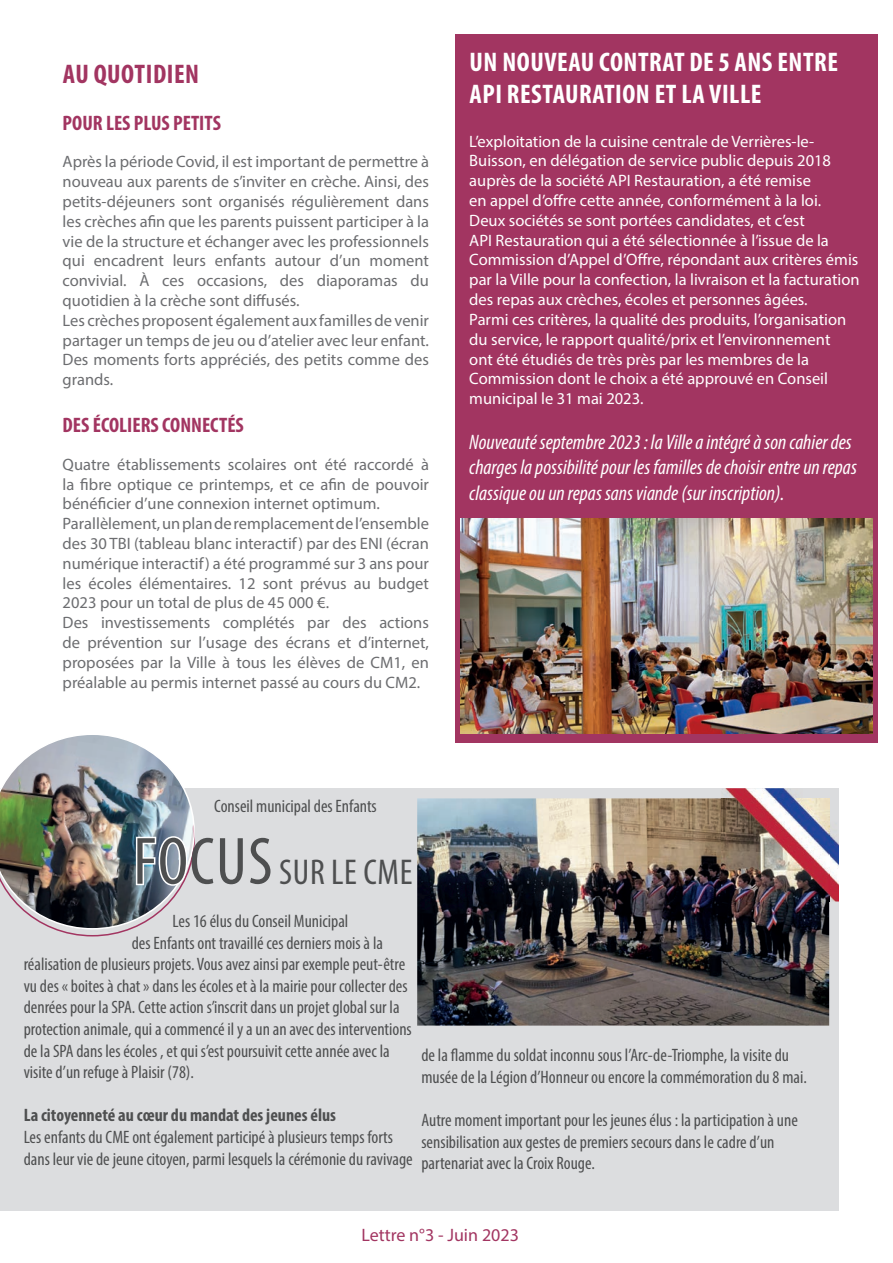
<style>
.page{position:relative;width:893px;height:1263px;background:#fff}
.page>*{position:absolute;margin:0;border:0;box-sizing:border-box;transform-origin:0 0}
.t1{font:condensed 36px "Myriad Pro";letter-spacing:.02em;color:#4e4f50}
.t2{font:700 condensed 27px/32.4px "Myriad Pro";letter-spacing:.02em;color:#fff}
.t3{font:700 condensed 27px "Myriad Pro";letter-spacing:.02em;color:#a23561}
.t4{font:italic condensed 21px/25.2px "Myriad Pro";color:#fff}
.t5{font:700 condensed 21px "Myriad Pro";color:#a23561}
.t6{font:condensed 18px/21.6px "Myriad Pro";color:#4e4f50}
.t7{font:700 condensed 18px "Myriad Pro";color:#4e4f50}
.t8{font:18px "Myriad Pro";color:#a23561}
.t9{font:16.5px/19.8px "Myriad Pro";color:#6c6d70}
.t10{font:16.5px/19.8px "Myriad Pro";color:#fff}
.s1{font-size:67.5px;color:#fff}
.s2{font-size:67.5px}
</style>
<div class="page">
<div style="left:0;top:788px;width:839px;height:423px;background:#dcdddf"></div>
<img style="left:417px;top:798px;width:412px;height:227px">
<img style="left:0;top:735px;width:195px;height:201px">
<div style="left:455px;top:34px;width:423px;height:708px;background:#a23561"></div>
<img style="left:461px;top:519px;width:412px;height:214px">
<img style="left:725px;top:788px;width:114px;height:113px">
<img style="left:722px;top:798px;width:107px;height:103px">
<h2 class="t3" style="left:63px;top:57px;width:138px">AU QUOTIDIEN</h2>
<p class="t5" style="left:63px;top:109px;width:160px">POUR LES PLUS PETITS</p>
<p class="t9" style="left:63px;top:152px;width:368px">Après la période Covid, il est important de permettre à nouveau aux parents de s’inviter en crèche. Ainsi, des petits-déjeuners sont organisés régulièrement dans les crèches afin que les parents puissent participer à la vie de la structure et échanger avec les professionnels qui encadrent leurs enfants autour d’un moment convivial. À ces occasions, des diaporamas du quotidien à la crèche sont diffusés.<br>Les crèches proposent également aux familles de venir partager un temps de jeu ou d’atelier avec leur enfant.<br>Des moments forts appréciés, des petits comme des grands.</p>
<p class="t5" style="left:63px;top:412px;width:183px">DES ÉCOLIERS CONNECTÉS</p>
<p class="t9" style="left:63px;top:454px;width:368px">Quatre établissements scolaires ont été raccordé à la fibre optique ce printemps, et ce afin de pouvoir bénéficier d’une connexion internet optimum.<br>Parallèlement, un plan de remplacement de l’ensemble des 30 TBI (tableau blanc interactif) par des ENI (écran numérique interactif) a été programmé sur 3 ans pour les écoles élémentaires. 12 sont prévus au budget 2023 pour un total de plus de 45 000 €.<br>Des investissements complétés par des actions de prévention sur l’usage des écrans et d’internet, proposées par la Ville à tous les élèves de CM1, en préalable au permis internet passé au cours du CM2.</p>
<h2 class="t2" style="left:470px;top:45px;width:370px">UN NOUVEAU CONTRAT DE 5 ANS ENTRE<br>API RESTAURATION ET LA VILLE</h2>
<p class="t10" style="left:469px;top:131px;width:392px">L’exploitation de la cuisine centrale de Verrières-le-Buisson, en délégation de service public depuis 2018 auprès de la société API Restauration, a été remise<br>en appel d’offre cette année, conformément à la loi.<br>Deux sociétés se sont portées candidates, et c’est<br>API Restauration qui a été sélectionnée à l’issue de la Commission d’Appel d’Offre, répondant aux critères émis par la Ville pour la confection, la livraison et la facturation des repas aux crèches, écoles et personnes âgées.<br>Parmi ces critères, la qualité des produits, l’organisation du service, le rapport qualité/prix et l’environnement<br>ont été étudiés de très près par les membres de la Commission dont le choix a été approuvé en Conseil municipal le 31 mai 2023.</p>
<p class="t4" style="left:469px;top:429px;width:389px">Nouveauté septembre 2023 : la Ville a intégré à son cahier des charges la possibilité pour les familles de choisir entre un repas classique ou un repas sans viande (sur inscription).</p>
<p class="t6" style="left:214px;top:795px;width:164px">Conseil municipal des Enfants</p>
<h1 class="t1" style="left:133px;top:850px;width:281px"><span class="s1">FO</span><span class="s2">CUS</span> SUR LE CME</h1>
<p class="t6" style="left:173px;top:910px;width:177px">Les 16 élus du Conseil Municipal</p>
<p class="t6" style="left:132px;top:931px;width:253px">des Enfants ont travaillé ces derniers mois à la</p>
<p class="t6" style="left:24px;top:953px;width:383px">réalisation de plusieurs projets. Vous avez ainsi par exemple peut-être</p>
<p class="t6" style="left:24px;top:975px;width:385px">vu des « boites à chat » dans les écoles et à la mairie pour collecter des</p>
<p class="t6" style="left:24px;top:996px;width:377px">denrées pour la SPA. Cette action s’inscrit dans un projet global sur la</p>
<p class="t6" style="left:24px;top:1018px;width:390px">protection animale, qui a commencé il y a un an avec des interventions</p>
<p class="t6" style="left:24px;top:1039px;width:368px">de la SPA dans les écoles , et qui s’est poursuivit cette année avec la</p>
<p class="t6" style="left:24px;top:1061px;width:172px">visite d’un refuge à Plaisir (78).</p>
<p class="t7" style="left:24px;top:1104px;width:314px">La citoyenneté au cœur du mandat des jeunes élus</p>
<p class="t6" style="left:24px;top:1126px;width:391px">Les enfants du CME ont également participé à plusieurs temps forts dans leur vie de jeune citoyen, parmi lesquels la cérémonie du ravivage</p>
<p class="t6" style="left:421px;top:1044px;width:387px">de la amme du soldat inconnu sous l’Arc-de-Triomphe, la visite du musée de la Légion d’Honneur ou encore la commémoration du 8 mai.</p>
<p class="t6" style="left:421px;top:1109px;width:378px">Autre moment important pour les jeunes élus : la participation à une sensibilisation aux gestes de premiers secours dans le cadre d’un partenariat avec la Croix Rouge.</p>
<p class="t8" style="left:362px;top:1224px;width:159px">Lettre n°3 - Juin 2023</p>
</div>
